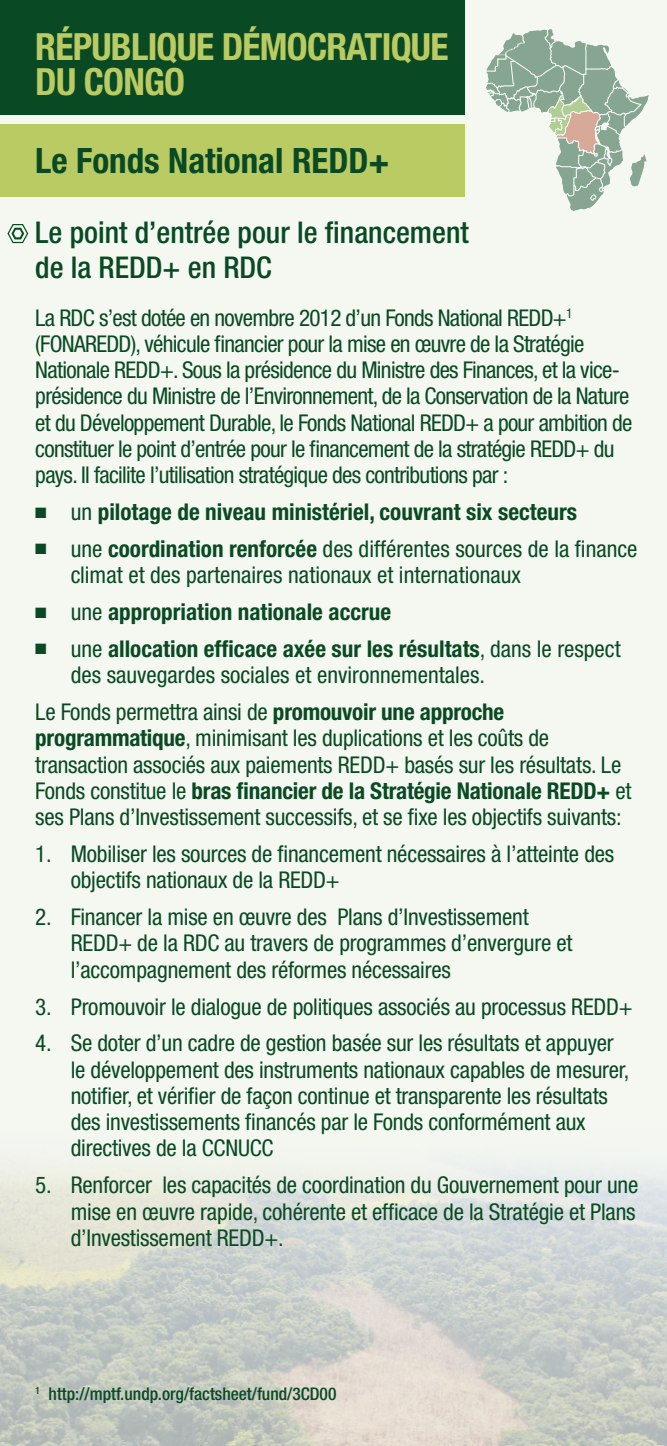
<style>
.page{position:relative;width:667px;height:1446px;background:#fff}
.page>*{position:absolute;margin:0;border:0;box-sizing:border-box;transform-origin:0 0}
.t1{font:700 condensed 37.5px/35px "Helvetica Neue";letter-spacing:-.02em;color:#bbcb63}
.t2{font:700 condensed 35px "Helvetica Neue";color:#094a24}
.t3{font:500 condensed 30px/35px "Helvetica Neue";color:#094a24}
.t4{font:condensed 23px/26.2px "Helvetica Neue";letter-spacing:-.01em;color:#094a24}
.t5{font:condensed 23px/26.2px "Helvetica Neue";letter-spacing:-.03em;color:#094a24}
.t6{font:700 condensed 23px "Helvetica Neue";color:#094a24}
.t7{font:500 condensed 17.5px "Helvetica Neue";color:#094a24}
.s1{font-weight:400}
.s2{font-weight:700}
</style>
<div class="page">
<div style="left:0;top:0;width:666px;height:1446px;background:#f5f8f1"></div>
<div style="left:0;top:0;width:463px;height:114px;background:#094a24"></div>
<div style="left:0;top:124px;width:463px;height:73px;background:#bbcb63"></div>
<svg style="left:486px;top:29px;width:163px;height:183px"></svg>
<img style="left:0;top:1166px;width:666px;height:280px">
<svg style="left:7px;top:224px;width:21px;height:19px"></svg>
<h1 class="t1" style="left:35px;top:29px;width:414px">RÉPUBLIQUE DÉMOCRATIQUE<br>DU CONGO</h1>
<h2 class="t2" style="left:35px;top:139px;width:355px">Le Fonds National REDD+</h2>
<h3 class="t3" style="left:35px;top:215px;width:435px">Le point d’entrée pour le financement de la REDD+ en RDC</h3>
<p class="t5" style="left:35px;top:304px;width:598px">La RDC s’est dotée en novembre 2012 d’un Fonds National REDD+<sup>1 </sup>(FONAREDD), véhicule financier pour la mise en œuvre de la Stratégie Nationale REDD+. Sous la présidence du Ministre des Finances, et la vice&shy;présidence du Ministre de l’Environnement, de la Conservation de la Nature et du Développement Durable, le Fonds National REDD+ a pour ambition de constituer le point d’entrée pour le financement de la stratégie REDD+ du pays. Il facilite l’utilisation stratégique des contributions par :</p>
<p class="t6" style="left:35px;top:498px;width:543px">■ <span class="s1">un</span> pilotage de niveau ministériel, couvrant six secteurs</p>
<p class="t4" style="left:71px;top:535px;width:568px;text-indent:-35px">■ une <span class="s2">coordination renforcée</span> des différentes sources de la finance climat et des partenaires nationaux et internationaux</p>
<p class="t6" style="left:35px;top:598px;width:357px">■ <span class="s1">une</span> appropriation nationale accrue</p>
<p class="t4" style="left:71px;top:635px;width:551px;text-indent:-35px">■ une <span class="s2">allocation efficace axée sur les résultats</span>, dans le respect des sauvegardes sociales et environnementales.</p>
<p class="t4" style="left:35px;top:699px;width:597px">Le Fonds permettra ainsi de <span class="s2">promouvoir une approche programmatique</span>, minimisant les duplications et les coûts de transaction associés aux paiements REDD+ basés sur les résultats. Le Fonds constitue le <span class="s2">bras financier de la Stratégie Nationale REDD+</span> et ses Plans d’Investissement successifs, et se fixe les objectifs suivants:</p>
<p class="t4" style="left:71px;top:840px;width:544px;text-indent:-35px">1. Mobiliser les sources de financement nécessaires à l’atteinte des objectifs nationaux de la REDD+</p>
<p class="t4" style="left:71px;top:904px;width:502px;text-indent:-35px">2. Financer la mise en œuvre des Plans d’Investissement<br>REDD+ de la RDC au travers de programmes d’envergure et l’accompagnement des réformes nécessaires</p>
<p class="t4" style="left:35px;top:993px;width:598px">3. Promouvoir le dialogue de politiques associés au processus REDD+</p>
<p class="t4" style="left:71px;top:1030px;width:559px;text-indent:-35px">4. Se doter d’un cadre de gestion basée sur les résultats et appuyer le développement des instruments nationaux capables de mesurer, notifier, et vérifier de façon continue et transparente les résultats des investissements financés par le Fonds conformément aux directives de la CCNUCC</p>
<p class="t4" style="left:71px;top:1172px;width:568px;text-align:justify;text-indent:-35px">5. Renforcer les capacités de coordination du Gouvernement pour une mise en œuvre rapide, cohérente et efficace de la Stratégie et Plans d’Investissement REDD+.</p>
<p class="t7" style="left:35px;top:1383px;width:302px"><sup>1</sup> http://mptf.undp.org/factsheet/fund/3CD00</p>
</div>
